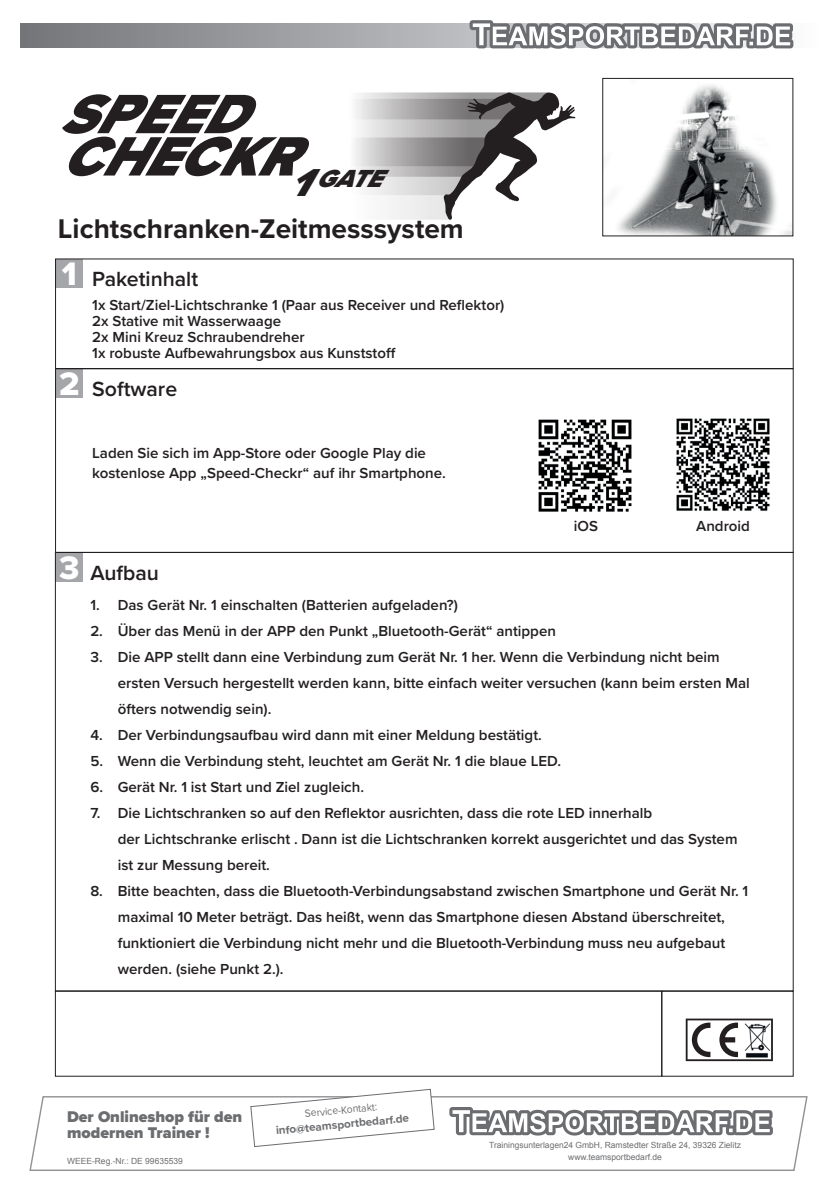
<style>
.page{position:relative;width:840px;height:1191px;background:#fff}
.page>*{position:absolute;margin:0;border:0;box-sizing:border-box;transform-origin:0 0}
.t1{font:italic 900 57.4px/42.4px "Proxima Nova";color:#231f20}
.t2{font:33.8px "Proxima Nova Extrabld";color:#fff}
.t3{font:700 28px "Proxima Nova";color:#231f20}
.t4{font:italic 900 25.6px "Proxima Nova";color:#231f20}
.t5{font:600 21.2px "Proxima Nova";color:#231f20}
.t6{font:900 16px/16px "Proxima Nova";color:#6c6d70}
.t7{font:600 15px/26px "Proxima Nova";color:#231f20}
.t8{font:700 11.6px "Proxima Nova";color:#6c6d70}
.t9{font:10.8px "Proxima Nova";color:#6c6d70;scale:.94 1}
.t10{font:8.4px/12.4px "Arial";color:#6c6d70;text-align:center}
.s1{font-size:40.4px}
.s2{font-family:"Proxima Nova Extrabld";font-weight:400;font-size:33.8px;color:#fff}
</style>
<div class="page">
<svg style="left:354px;top:92px;width:221px;height:128px"></svg>
<div style="left:55px;top:259px;width:28px;height:29px;background:#a5a6aa"></div>
<div style="left:55px;top:259px;width:737px;height:110px;border:1px solid #231f20"></div>
<div style="left:55px;top:552px;width:28px;height:29px;background:#a5a6aa"></div>
<div style="left:661px;top:991px;width:131px;height:85px;border:1px solid #231f20"></div>
<div style="left:55px;top:369px;width:28px;height:29px;background:#a5a6aa"></div>
<img style="left:618px;top:85px;width:172px;height:149px">
<div style="left:602px;top:78px;width:190px;height:158px;border:1px solid #231f20"></div>
<div style="left:55px;top:991px;width:606px;height:85px;border:1px solid #231f20"></div>
<svg style="left:29px;top:1096px;width:779px;height:75px"></svg>
<svg style="left:21px;top:23px;width:773px;height:25px;background:#97999c"></svg>
<svg style="left:469px;top:20px;width:323px;height:29px"></svg>
<svg style="left:449px;top:1107px;width:323px;height:28px"></svg>
<svg style="left:249px;top:1088px;width:186px;height:59px"></svg>
<svg style="left:685px;top:1018px;width:87px;height:43px"></svg>
<img style="left:743px;top:1022px;width:26px;height:36px">
<img style="left:538px;top:419px;width:94px;height:93px">
<img style="left:676px;top:418px;width:94px;height:93px">
<h1 class="t1" style="left:59px;top:92px;width:285px">SPEED<br>CHECKR</h1>
<h3 class="t4" style="left:287px;top:159px;width:116px"><span class="s1">1</span>GATE</h3>
<h3 class="t3" style="left:58px;top:208px;width:407px">Lichtschranken-Zeitmesssystem</h3>
<h3 class="t5" style="left:62px;top:263px;width:138px"><span class="s2">1</span> Paketinhalt</h3>
<p class="t7" style="left:92px;top:296px;width:413px;line-height:16px">1x Start/Ziel-Lichtschranke 1 (Paar aus Receiver und Reflektor)<br>2x Stative mit Wasserwaage<br>2x Mini Kreuz Schraubendreher<br>1x robuste Aufbewahrungsbox aus Kunststoff</p>
<h3 class="t5" style="left:59px;top:373px;width:119px"><span class="s2">2</span> Software</h3>
<p class="t7" style="left:92px;top:442px;width:355px;line-height:20px">Laden Sie sich im App-Store oder Google Play die kostenlose App „Speed-Checkr“ auf ihr Smartphone.</p>
<h2 class="t2" style="left:59px;top:542px;width:22px">3</h2>
<p class="t7" style="left:573px;top:513px;width:26px">iOS</p>
<p class="t7" style="left:695px;top:513px;width:55px">Android</p>
<h3 class="t5" style="left:90px;top:557px;width:70px">Aufbau</h3>
<p class="t7" style="left:90px;top:591px;width:14px">1.<br>2.<br>3.</p>
<p class="t7" style="left:118px;top:591px;width:633px">Das Gerät Nr. 1 einschalten (Batterien aufgeladen?)<br>Über das Menü in der APP den Punkt „Bluetooth-Gerät“ antippen<br>Die APP stellt dann eine Verbindung zum Gerät Nr. 1 her. Wenn die Verbindung nicht beim ersten Versuch hergestellt werden kann, bitte einfach weiter versuchen (kann beim ersten Mal öfters notwendig sein).<br>Der Verbindungsaufbau wird dann mit einer Meldung bestätigt.<br>Wenn die Verbindung steht, leuchtet am Gerät Nr. 1 die blaue LED.<br>Gerät Nr. 1 ist Start und Ziel zugleich.<br>Die Lichtschranken so auf den Reflektor ausrichten, dass die rote LED innerhalb<br>der Lichtschranke erlischt . Dann ist die Lichtschranken korrekt ausgerichtet und das System ist zur Messung bereit.<br>Bitte beachten, dass die Bluetooth-Verbindungsabstand zwischen Smartphone und Gerät Nr. 1 maximal 10 Meter beträgt. Das heißt, wenn das Smartphone diesen Abstand überschreitet, funktioniert die Verbindung nicht mehr und die Bluetooth-Verbindung muss neu aufgebaut werden. (siehe Punkt 2.).</p>
<p class="t7" style="left:90px;top:721px;width:14px;text-align:justify">4.<br>5.<br>6.<br>7.</p>
<p class="t7" style="left:90px;top:877px;width:14px">8.</p>
<p class="t6" style="left:67px;top:1108px;width:177px">Der Onlineshop für den modernen Trainer !</p>
<p class="t10" style="left:67px;top:1155px;width:117px">WEEE-Reg.-Nr.: DE 99635539</p>
<p class="t9" style="left:304px;top:1105px;width:79px;rotate:-5deg">Service-Kontakt:</p>
<p class="t8" style="left:275px;top:1122px;width:135px;rotate:-6deg">info@teamsportbedarf.de</p>
<p class="t10" style="left:489px;top:1138px;width:253px">Trainingsunterlagen24 GmbH, Ramstedter Straße 24, 39326 Zielitz www.teamsportbedarf.de</p>
</div>
